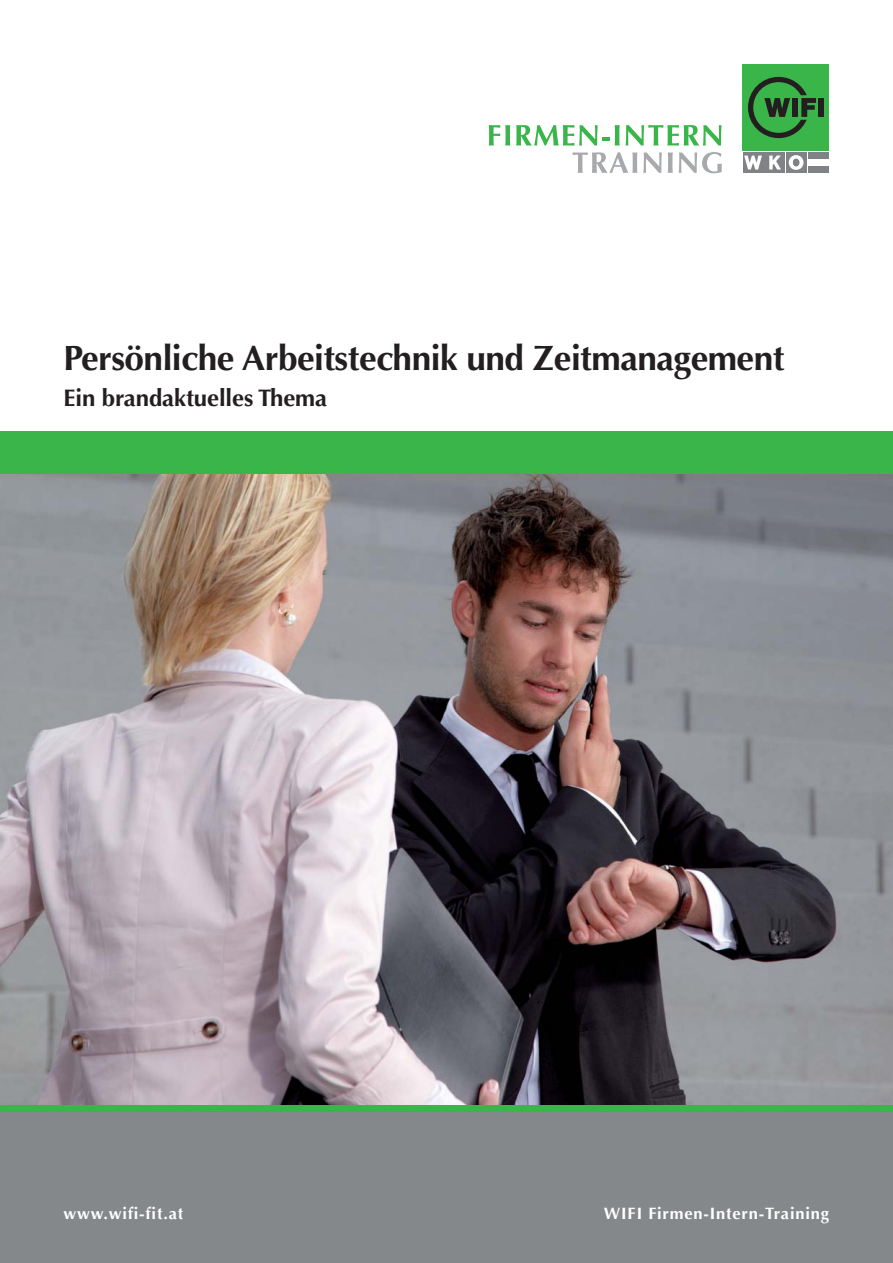
<style>
.page{position:relative;width:893px;height:1263px;background:#fff}
.page>*{position:absolute;margin:0;border:0;box-sizing:border-box;transform-origin:0 0}
.t1{font:700 35.25px "Optima";letter-spacing:-.015em;color:#231f20}
.t2{font:700 24px "Optima";letter-spacing:-.005em;color:#231f20}
.t3{font:700 16.5px "Optima";letter-spacing:.05em;color:#fff}
</style>
<div class="page">
<img style="left:0;top:474px;width:892px;height:631px">
<div style="left:0;top:1105px;width:892px;height:158px;background:#85888b"></div>
<div style="left:0;top:1105px;width:892px;height:6px;background:#39b54a"></div>
<div style="left:0;top:431px;width:892px;height:43px;background:#39b54a"></div>
<div style="left:743px;top:64px;width:86px;height:87px;background:#39b54a"></div>
<div style="left:786px;top:152px;width:20px;height:21px;background:#808285"></div>
<div style="left:764px;top:152px;width:21px;height:21px;background:#808285"></div>
<svg style="left:769px;top:156px;width:12px;height:14px"></svg>
<div style="left:743px;top:152px;width:20px;height:21px;background:#808285"></div>
<svg style="left:744px;top:156px;width:18px;height:14px"></svg>
<div style="left:808px;top:152px;width:21px;height:7px;background:#808285"></div>
<div style="left:808px;top:166px;width:21px;height:7px;background:#808285"></div>
<div style="left:818px;top:98px;width:6px;height:19px;background:#231f20"></div>
<svg style="left:748px;top:77px;width:68px;height:61px"></svg>
<svg style="left:789px;top:155px;width:14px;height:15px"></svg>
<div style="left:793px;top:159px;width:6px;height:7px;background:#808285;border-radius:50%"></div>
<svg style="left:489px;top:125px;width:21px;height:21px"></svg>
<svg style="left:516px;top:125px;width:104px;height:21px"></svg>
<svg style="left:626px;top:125px;width:95px;height:21px"></svg>
<svg style="left:572px;top:152px;width:65px;height:21px"></svg>
<svg style="left:643px;top:152px;width:19px;height:21px"></svg>
<svg style="left:668px;top:152px;width:5px;height:21px"></svg>
<svg style="left:679px;top:152px;width:43px;height:21px"></svg>
<p class="t1" style="left:64px;top:344px;width:722px">Persönliche Arbeitstechnik und Zeitmanagement</p>
<p class="t2" style="left:64px;top:388px;width:265px">Ein brandaktuelles Thema</p>
<p class="t3" style="left:64px;top:1207px;width:121px">www.wifi-fit.at</p>
<p class="t3" style="left:604px;top:1207px;width:227px">WIFI Firmen-Intern-Training</p>
</div>
